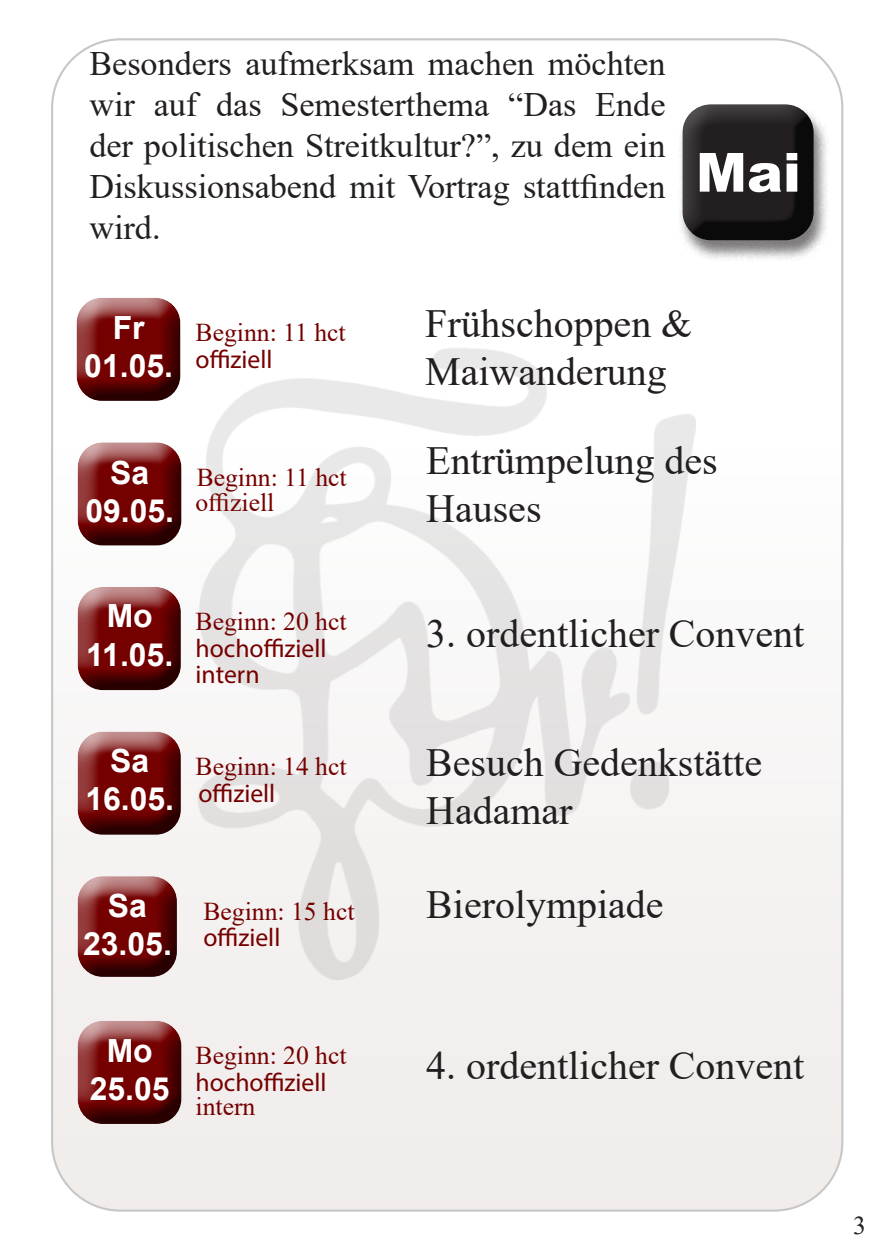
<style>
.page{position:relative;width:893px;height:1259px;background:#fff}
.page>*{position:absolute;margin:0;border:0;box-sizing:border-box;transform-origin:0 0}
.t1{font:900 54px "Arial";color:#fff}
.t2{font:39.9px/48px "Times New Roman";color:#231f20}
.t3{font:34.2px/41.1px "Times New Roman";color:#231f20;text-align:justify}
.t4{font:700 31.8px "Arial";color:#fff}
.t5{font:25.8px "Times New Roman";color:#750000}
.t6{font:25.8px "Myriad Pro";color:#750000}
.t7{font:25.8px "Times New Roman";color:#231f20}
</style>
<div class="page">
<div style="left:52px;top:39px;width:790px;height:1171px;background:linear-gradient(to right,#faf9f8,#f8f7f6);border-radius:68px"></div>
<img style="left:198px;top:347px;width:497px;height:632px">
<div style="left:678px;top:106px;width:151px;height:156px;background:#231f20;opacity:.59"></div>
<div style="left:678px;top:94px;width:138px;height:147px;background:#fff"></div>
<div style="left:678px;top:102px;width:138px;height:139px;background:#231f20;opacity:.75"></div>
<div style="left:77px;top:875px;width:105px;height:86px;background:#fff;opacity:.75"></div>
<div style="left:77px;top:880px;width:105px;height:100px;background:#231f20;opacity:.75"></div>
<div style="left:76px;top:297px;width:108px;height:87px;background:#fff;opacity:.75"></div>
<div style="left:76px;top:301px;width:108px;height:104px;background:#231f20;opacity:.75"></div>
<div style="left:77px;top:442px;width:108px;height:87px;background:#fff;opacity:.75"></div>
<div style="left:77px;top:446px;width:108px;height:104px;background:#231f20;opacity:.75"></div>
<div style="left:77px;top:586px;width:108px;height:88px;background:#fff;opacity:.75"></div>
<div style="left:77px;top:590px;width:108px;height:104px;background:#231f20;opacity:.75"></div>
<div style="left:77px;top:1008px;width:108px;height:99px;background:#fff;opacity:.75"></div>
<div style="left:77px;top:1025px;width:108px;height:103px;background:#231f20;opacity:.75"></div>
<div style="left:77px;top:731px;width:108px;height:87px;background:#fff;opacity:.75"></div>
<div style="left:77px;top:735px;width:108px;height:104px;background:#231f20;opacity:.75"></div>
<p class="t3" style="left:89px;top:42px;width:578px">Besonders aufmerksam machen möchten wir auf das Semesterthema “Das Ende der politischen Streitkultur?”, zu dem ein Diskussionsabend mit Vortrag stattfinden wird.</p>
<p class="t1" style="left:696px;top:133px;width:106px">Mai</p>
<p class="t4" style="left:113px;top:305px;width:33px">Fr</p>
<p class="t4" style="left:84px;top:343px;width:90px">01.05.</p>
<p class="t5" style="left:196px;top:314px;width:152px">Beginn: 11 hct</p>
<p class="t6" style="left:196px;top:343px;width:78px">offiziell</p>
<p class="t2" style="left:425px;top:299px;width:269px">Frühschoppen &amp;</p>
<p class="t2" style="left:425px;top:347px;width:243px">Maiwanderung</p>
<p class="t4" style="left:110px;top:450px;width:41px">Sa</p>
<p class="t4" style="left:85px;top:488px;width:90px">09.05.</p>
<p class="t5" style="left:197px;top:459px;width:152px">Beginn: 11 hct</p>
<p class="t5" style="left:196px;top:484px;width:80px">offiziell</p>
<p class="t4" style="left:107px;top:594px;width:48px">Mo</p>
<p class="t4" style="left:86px;top:632px;width:88px">11.05.</p>
<p class="t5" style="left:196px;top:603px;width:153px">Beginn: 20 hct</p>
<p class="t6" style="left:196px;top:632px;width:132px">hochoffiziell</p>
<p class="t6" style="left:196px;top:658px;width:66px">intern</p>
<p class="t4" style="left:110px;top:738px;width:41px">Sa</p>
<p class="t4" style="left:85px;top:776px;width:90px">16.05.</p>
<p class="t5" style="left:196px;top:748px;width:153px">Beginn: 14 hct</p>
<p class="t6" style="left:198px;top:777px;width:78px">offiziell</p>
<p class="t4" style="left:108px;top:883px;width:41px">Sa</p>
<p class="t4" style="left:83px;top:921px;width:90px">23.05.</p>
<p class="t5" style="left:203px;top:892px;width:153px">Beginn: 15 hct</p>
<p class="t6" style="left:203px;top:922px;width:78px">offiziell</p>
<p class="t4" style="left:107px;top:1028px;width:48px">Mo</p>
<p class="t4" style="left:90px;top:1066px;width:81px">25.05</p>
<p class="t5" style="left:196px;top:1037px;width:153px">Beginn: 20 hct</p>
<p class="t5" style="left:196px;top:1088px;width:61px">intern</p>
<p class="t6" style="left:196px;top:1066px;width:132px">hochoffiziell</p>
<p class="t2" style="left:426px;top:436px;width:293px">Entrümpelung des<br>Hauses</p>
<p class="t2" style="left:426px;top:608px;width:379px">3. ordentlicher Convent</p>
<p class="t2" style="left:426px;top:737px;width:337px">Besuch Gedenkstätte<br>Hadamar</p>
<p class="t2" style="left:426px;top:879px;width:239px">Bierolympiade</p>
<p class="t2" style="left:426px;top:1040px;width:379px">4. ordentlicher Convent</p>
<p class="t7" style="left:853px;top:1207px;width:14px">3</p>
</div>
